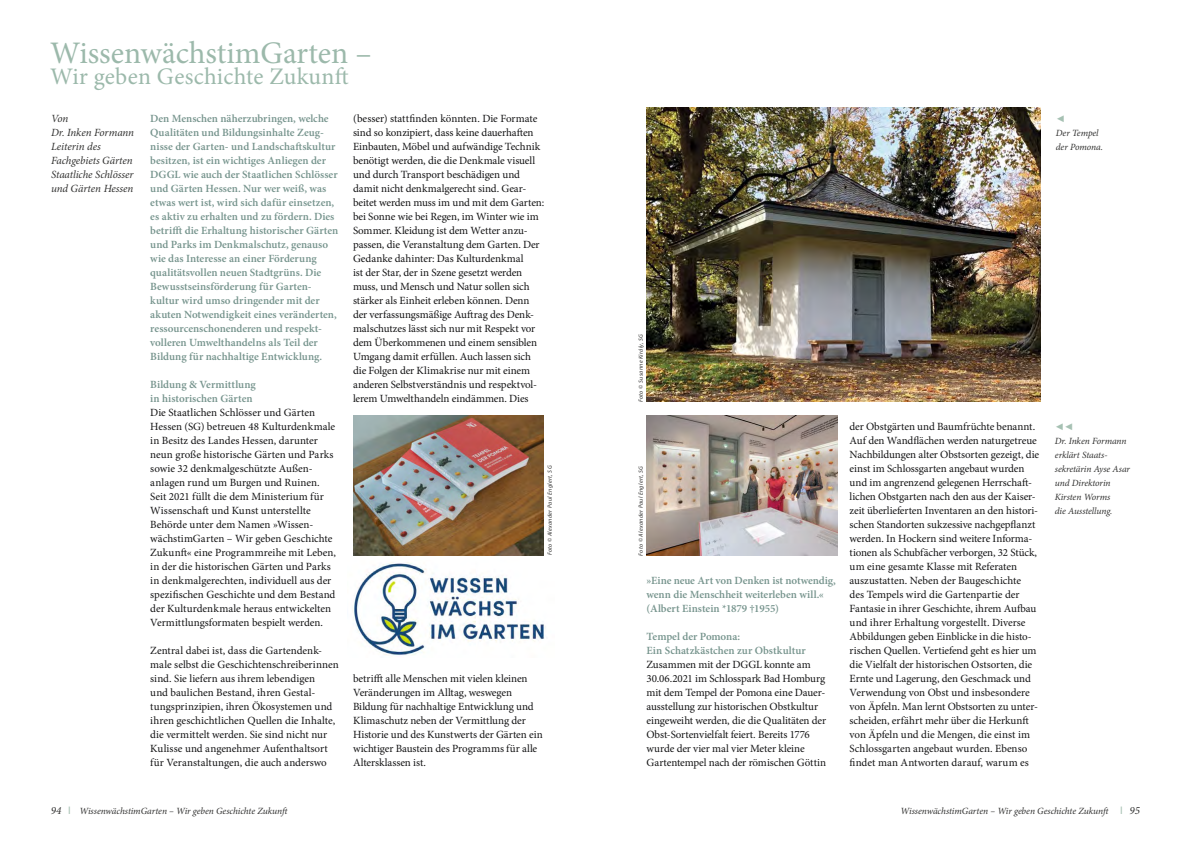
<style>
.page{position:relative;width:1191px;height:842px;background:#fff}
.page>*{position:absolute;margin:0;border:0;box-sizing:border-box;transform-origin:0 0}
.t1{font:31.4px "Minion Pro";color:#9cb9ab}
.t2{font:23.8px "Minion Pro";letter-spacing:.01em;color:#9cb9ab}
.Copy{font:11px/14px "Minion Pro";letter-spacing:-.005em;color:#141415}
.Copy-2{font:600 11px/14px "Minion Pro";color:#76948d}
.Einstieg{font:italic 11px/14px "Minion Pro";letter-spacing:-.005em;color:#313130;text-align:justify}
.t3{font:11px "Myriad Pro";color:#a6c1b3}
.Bildunterschrift{font:italic 9.5px/14px "Minion Pro";letter-spacing:-.01em;color:#313130}
.Seitenzahl_Text{font:italic 9.5px "Minion Pro";letter-spacing:-.01em;color:#313130}
.Bildunterschrift-2{font:italic 9.5px "Arial";color:#a6c1b3}
.Copyright{font:italic 6px "Myriad Pro";letter-spacing:.05em;color:#313130}
</style>
<div class="page">
<img style="left:646px;top:107px;width:394px;height:294px">
<img style="left:354px;top:562px;width:192px;height:94px">
<img style="left:353px;top:416px;width:191px;height:140px">
<img style="left:646px;top:416px;width:191px;height:140px">
<p class="t1" style="left:50px;top:32px;width:323px">WissenwächstimGarten –</p>
<p class="t2" style="left:50px;top:61px;width:300px">Wir geben Geschichte Zukunft</p>
<p class="Einstieg" style="left:51px;top:111px;width:19px">Von</p>
<p class="Einstieg" style="left:51px;top:125px;width:85px">Dr. Inken Formann</p>
<p class="Einstieg" style="left:51px;top:139px;width:51px">Leiterin des</p>
<p class="Einstieg" style="left:51px;top:153px;width:84px">Fachgebiets Gärten Staatliche Schlösser und Gärten Hessen</p>
<p class="Copy-2" style="left:150px;top:111px;width:189px">Den Menschen näherzubringen, welche Qualitäten und Bildungsinhalte Zeug&shy;nisse der Garten- und Landschaftskultur besitzen, ist ein wichtiges Anliegen der DGGL wie auch der Staatlichen Schlösser und Gärten Hessen. Nur wer weiß, was etwas wert ist, wird sich dafür einsetzen, es aktiv zu erhalten und zu fördern. Dies betrifft die Erhaltung historischer Gärten und Parks im Denkmalschutz, genauso wie das Interesse an einer Förderung qualitätsvollen neuen Stadtgrüns. Die Bewusstseinsförderung für Garten&shy;kultur wird umso dringender mit der akuten Notwendigkeit eines veränderten, ressourcenschonenderen und respekt&shy;volleren Umwelthandelns als Teil der Bildung für nachhaltige Entwicklung.</p>
<p class="Copy-2" style="left:150px;top:377px;width:107px">Bildung &amp; Vermittlung</p>
<p class="Copy-2" style="left:150px;top:391px;width:104px">in historischen Gärten</p>
<p class="Copy" style="left:150px;top:405px;width:187px">Die Staatlichen Schlösser und Gärten Hessen (SG) betreuen 48 Kulturdenkmale in Besitz des Landes Hessen, darunter neun große historische Gärten und Parks sowie 32 denkmalgeschützte Außen&shy;anlagen rund um Burgen und Ruinen.<br>Seit 2021 füllt die dem Ministerium für Wissenschaft und Kunst unterstellte Behörde unter dem Namen »Wissen&shy;wächstimGarten – Wir geben Geschichte Zukunft« eine Programmreihe mit Leben, in der die historischen Gärten und Parks in denkmalgerechten, individuell aus der spezifischen Geschichte und dem Bestand der Kulturdenkmale heraus entwickelten Vermittlungsformaten bespielt werden.</p>
<p class="Copy" style="left:150px;top:643px;width:190px">Zentral dabei ist, dass die Gartendenk&shy;male selbst die Geschichtenschreiberinnen sind. Sie liefern aus ihrem lebendigen<br>und baulichen Bestand, ihren Gestal&shy;tungsprinzipien, ihren Ökosystemen und ihren geschichtlichen Quellen die Inhalte, die vermittelt werden. Sie sind nicht nur Kulisse und angenehmer Aufenthaltsort für Veranstaltungen, die auch anderswo</p>
<p class="Copy" style="left:353px;top:111px;width:193px">(besser) stattfinden könnten. Die Formate sind so konzipiert, dass keine dauerhaften Einbauten, Möbel und aufwändige Technik benötigt werden, die die Denkmale visuell und durch Transport beschädigen und damit nicht denkmalgerecht sind. Gear&shy;beitet werden muss im und mit dem Garten: bei Sonne wie bei Regen, im Winter wie im Sommer. Kleidung ist dem Wetter anzu&shy;passen, die Veranstaltung dem Garten. Der Gedanke dahinter: Das Kulturdenkmal<br>ist der Star, der in Szene gesetzt werden muss, und Mensch und Natur sollen sich stärker als Einheit erleben können. Denn der verfassungsmäßige Auftrag des Denk&shy;malschutzes lässt sich nur mit Respekt vor dem Überkommenen und einem sensiblen Umgang damit erfüllen. Auch lassen sich die Folgen der Klimakrise nur mit einem anderen Selbstverständnis und respektvol&shy;lerem Umwelthandeln eindämmen. Dies</p>
<p class="Copyright" style="left:637px;top:402px;width:69px;rotate:-90deg">Foto © Susanne Király, SG</p>
<p class="Copyright" style="left:546px;top:555px;width:91px;rotate:-90deg">Foto © Alexander Paul Englert, SG</p>
<p class="Copyright" style="left:637px;top:556px;width:91px;rotate:-90deg">Foto © Alexander Paul Englert, SG</p>
<p class="Copy" style="left:353px;top:671px;width:191px">betrifft alle Menschen mit vielen kleinen Veränderungen im Alltag, weswegen Bildung für nachhaltige Entwicklung und Klimaschutz neben der Vermittlung der Historie und des Kunstwerts der Gärten ein wichtiger Baustein des Programms für alle Altersklassen ist.</p>
<p class="Copy-2" style="left:646px;top:573px;width:191px">»Eine neue Art von Denken ist notwendig, wenn die Menschheit weiterleben will.« (Albert Einstein *1879 †1955)</p>
<p class="Copy-2" style="left:646px;top:629px;width:95px">Tempel der Pomona:</p>
<p class="Copy-2" style="left:646px;top:643px;width:161px">Ein Schatzkästchen zur Obstkultur</p>
<p class="Copy" style="left:646px;top:657px;width:181px">Zusammen mit der DGGL konnte am 30.06.2021 im Schlosspark Bad Homburg mit dem Tempel der Pomona eine Dauer&shy;ausstellung zur historischen Obstkultur eingeweiht werden, die die Qualitäten der Obst-Sortenvielfalt feiert. Bereits 1776 wurde der vier mal vier Meter kleine Gartentempel nach der römischen Göttin</p>
<p class="Bildunterschrift-2" style="left:1055px;top:112px;width:11px">◄</p>
<p class="Bildunterschrift" style="left:1055px;top:126px;width:44px">Der Tempel</p>
<p class="Bildunterschrift" style="left:1055px;top:140px;width:49px">der Pomona.</p>
<p class="Copy" style="left:849px;top:419px;width:191px">der Obstgärten und Baumfrüchte benannt.<br>Auf den Wandflächen werden naturgetreue Nachbildungen alter Obstsorten gezeigt, die einst im Schlossgarten angebaut wurden und im angrenzend gelegenen Herrschaft&shy;lichen Obstgarten nach den aus der Kaiser&shy;zeit überlieferten Inventaren an den histori&shy;schen Standorten sukzessive nachgepflanzt werden. In Hockern sind weitere Informa&shy;tionen als Schubfächer verborgen, 32 Stück, um eine gesamte Klasse mit Referaten auszustatten. Neben der Baugeschichte<br>des Tempels wird die Gartenpartie der Fantasie in ihrer Geschichte, ihrem Aufbau und ihrer Erhaltung vorgestellt. Diverse Abbildungen geben Einblicke in die histo&shy;rischen Quellen. Vertiefend geht es hier um die Vielfalt der historischen Ostsorten, die Ernte und Lagerung, den Geschmack und Verwendung von Obst und insbesondere von Äpfeln. Man lernt Obstsorten zu unter&shy;scheiden, erfährt mehr über die Herkunft von Äpfeln und die Mengen, die einst im Schlossgarten angebaut wurden. Ebenso findet man Antworten darauf, warum es</p>
<p class="Bildunterschrift-2" style="left:1054px;top:420px;width:20px">◄◄</p>
<p class="Bildunterschrift" style="left:1054px;top:434px;width:73px">Dr. Inken Formann erklärt Staats-</p>
<p class="Bildunterschrift" style="left:1054px;top:462px;width:77px">sekretärin Ayse Asar</p>
<p class="Bildunterschrift" style="left:1054px;top:476px;width:57px">und Direktorin</p>
<p class="Bildunterschrift" style="left:1054px;top:490px;width:57px">Kirsten Worms</p>
<p class="Bildunterschrift" style="left:1054px;top:504px;width:59px">die Ausstellung.</p>
<p class="t3" style="left:68px;top:803px;width:4px">I</p>
<p class="t3" style="left:1120px;top:803px;width:4px">I</p>
<p class="Einstieg" style="left:51px;top:803px;width:12px">94</p>
<p class="Einstieg" style="left:1129px;top:803px;width:12px">95</p>
<p class="Seitenzahl_Text" style="left:79px;top:804px;width:211px">WissenwächstimGarten – Wir geben Geschichte Zukunft</p>
<p class="Seitenzahl_Text" style="left:900px;top:804px;width:211px">WissenwächstimGarten – Wir geben Geschichte Zukunft</p>
</div>
